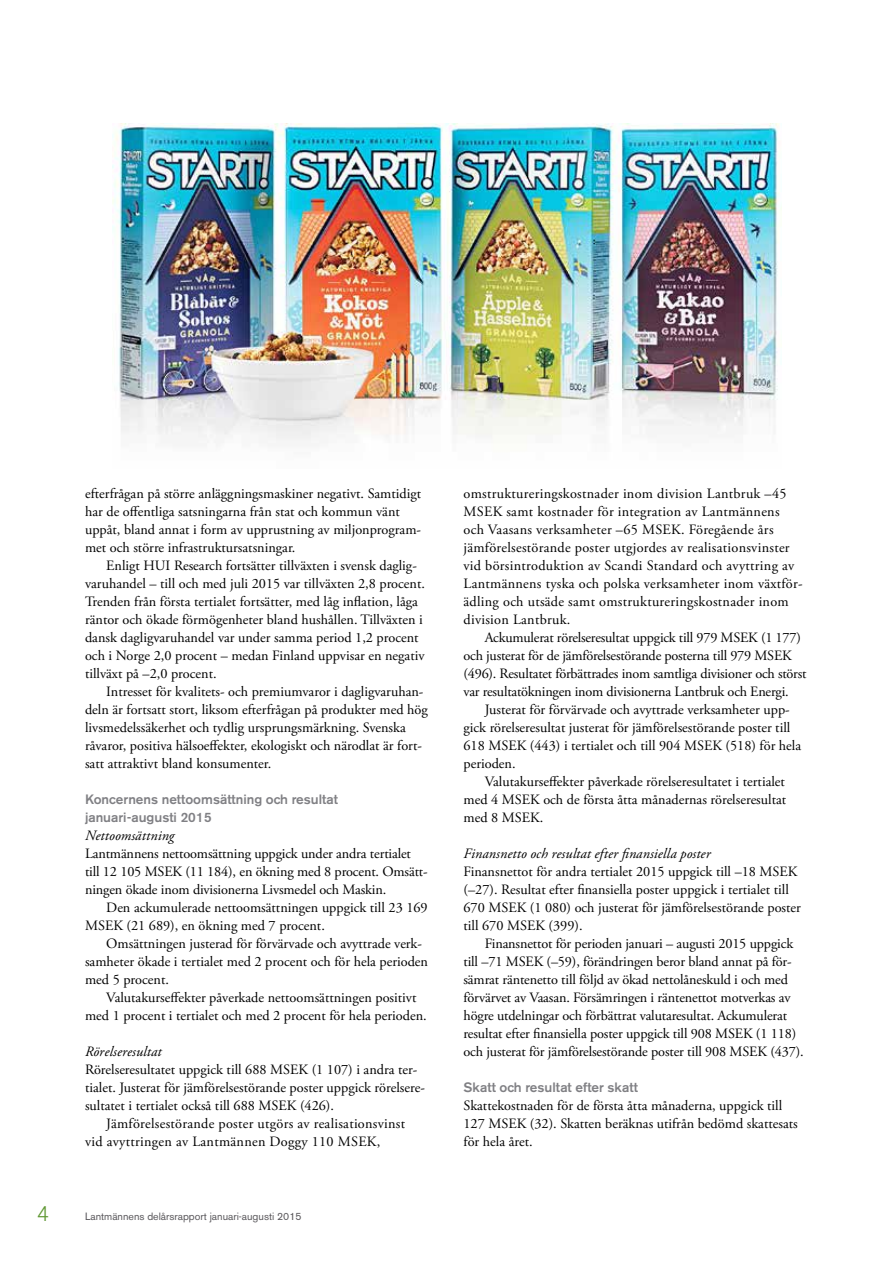
<style>
.page{position:relative;width:893px;height:1263px;background:#fff}
.page>*{position:absolute;margin:0;border:0;box-sizing:border-box;transform-origin:0 0}
.t1{font:300 21px "Akzidenz Grotesk BE";color:#5e9732}
.t2{font:14.25px/18px "Adobe Garamond Pro";color:#000}
.t3{font:14.25px/18px "Adobe Garamond Pro";letter-spacing:.02em;color:#000}
.t4{font:italic 14.25px "Adobe Garamond Pro";letter-spacing:.01em;color:#000}
.t5{font:500 13.5px/18px "Akzidenz Grotesk BE";color:#808084}
.t6{font:10.5px "Akzidenz Grotesk BE";color:#58565a}
</style>
<div class="page">
<img style="left:112px;top:124px;width:667px;height:319px">
<p class="t2" style="left:85px;top:485px;width:338px">efterfrågan på större anläggningsmaskiner negativt. Samtidigt har de offentliga satsningarna från stat och kommun vänt uppåt, bland annat i form av upprustning av miljonprogram&shy;met och större infrastruktursatsningar.</p>
<p class="t2" style="left:85px;top:557px;width:341px;text-indent:21px">Enligt HUI Research fortsätter tillväxten i svensk daglig&shy;varuhandel – till och med juli 2015 var tillväxten 2,8 procent.<br>Trenden från första tertialet fortsätter, med låg inflation, låga räntor och ökade förmögenheter bland hushållen. Tillväxten i dansk dagligvaruhandel var under samma period 1,2 procent och i Norge 2,0 procent – medan Finland uppvisar en negativ tillväxt på –2,0 procent.</p>
<p class="t2" style="left:85px;top:683px;width:344px;text-indent:21px">Intresset för kvalitets- och premiumvaror i dagligvaruhan&shy;deln är fortsatt stort, liksom efterfrågan på produkter med hög livsmedelssäkerhet och tydlig ursprungsmärkning. Svenska råvaror, positiva hälsoeffekter, ekologiskt och närodlat är fort&shy;satt attraktivt bland konsumenter.</p>
<p class="t5" style="left:85px;top:790px;width:255px">Koncernens nettoomsättning och resultat januari-augusti 2015</p>
<p class="t4" style="left:85px;top:827px;width:91px">Nettoomsättning</p>
<p class="t2" style="left:85px;top:845px;width:344px">Lantmännens nettoomsättning uppgick under andra tertialet till 12 105 MSEK (11 184), en ökning med 8 procent. Omsätt&shy;ningen ökade inom divisionerna Livsmedel och Maskin.</p>
<p class="t2" style="left:85px;top:899px;width:344px;text-indent:21px">Den ackumulerade nettoomsättningen uppgick till 23 169<br>MSEK (21 689), en ökning med 7 procent.</p>
<p class="t2" style="left:85px;top:935px;width:345px;text-indent:21px">Omsättningen justerad för förvärvade och avyttrade verk&shy;samheter ökade i tertialet med 2 procent och för hela perioden med 5 procent.</p>
<p class="t2" style="left:85px;top:989px;width:343px;text-indent:21px">Valutakurseffekter påverkade nettoomsättningen positivt med 1 procent i tertialet och med 2 procent för hela perioden.</p>
<p class="t4" style="left:85px;top:1043px;width:78px">Rörelseresultat</p>
<p class="t2" style="left:85px;top:1061px;width:341px">Rörelseresultatet uppgick till 688 MSEK (1 107) i andra ter&shy;tialet. Justerat för jämförelsestörande poster uppgick rörelsere&shy;sultatet i tertialet också till 688 MSEK (426).</p>
<p class="t3" style="left:85px;top:1115px;width:322px;text-indent:21px">Jämförelsestörande poster utgörs av realisationsvinst vid avyttringen av Lantmännen Doggy 110 MSEK,</p>
<h1 class="t1" style="left:37px;top:1202px;width:14px">4</h1>
<p class="t6" style="left:85px;top:1210px;width:218px">Lantmännens delårsrapport januari-augusti 2015</p>
<p class="t3" style="left:463px;top:485px;width:341px">omstruktureringskostnader inom division Lantbruk –45<br>MSEK samt kostnader för integration av Lantmännens och Vaasans verksamheter –65 MSEK. Föregående års jämförelsestörande poster utgjordes av realisationsvinster vid börsintroduktion av Scandi Standard och avyttring av Lantmännens tyska och polska verksamheter inom växtför&shy;ädling och utsäde samt omstruktureringskostnader inom division Lantbruk.</p>
<p class="t2" style="left:463px;top:629px;width:344px;text-indent:21px">Ackumulerat rörelseresultat uppgick till 979 MSEK (1 177) och justerat för de jämförelsestörande posterna till 979 MSEK (496). Resultatet förbättrades inom samtliga divisioner och störst var resultatökningen inom divisionerna Lantbruk och Energi.</p>
<p class="t2" style="left:463px;top:701px;width:339px;text-indent:21px">Justerat för förvärvade och avyttrade verksamheter upp&shy;gick rörelseresultat justerat för jämförelsestörande poster till 618 MSEK (443) i tertialet och till 904 MSEK (518) för hela perioden.</p>
<p class="t2" style="left:463px;top:773px;width:324px;text-align:justify;text-indent:21px">Valutakurseffekter påverkade rörelseresultatet i tertialet med 4 MSEK och de första åtta månadernas rörelseresultat med 8 MSEK.</p>
<p class="t4" style="left:463px;top:845px;width:249px">Finansnetto och resultat efter finansiella poster</p>
<p class="t2" style="left:463px;top:863px;width:339px">Finansnettot för andra tertialet 2015 uppgick till –18 MSEK (–27). Resultat efter finansiella poster uppgick i tertialet till 670 MSEK (1 080) och justerat för jämförelsestörande poster till 670 MSEK (399).</p>
<p class="t2" style="left:463px;top:935px;width:342px;text-indent:21px">Finansnettot för perioden januari – augusti 2015 uppgick till –71 MSEK (–59), förändringen beror bland annat på för&shy;sämrat räntenetto till följd av ökad nettolåneskuld i och med förvärvet av Vaasan. Försämringen i räntenettot motverkas av högre utdelningar och förbättrat valutaresultat. Ackumulerat resultat efter finansiella poster uppgick till 908 MSEK (1 118) och justerat för jämförelsestörande poster till 908 MSEK (437).</p>
<p class="t5" style="left:463px;top:1078px;width:176px">Skatt och resultat efter skatt</p>
<p class="t2" style="left:463px;top:1097px;width:336px">Skattekostnaden för de första åtta månaderna, uppgick till<br>127 MSEK (32). Skatten beräknas utifrån bedömd skattesats för hela året.</p>
</div>
